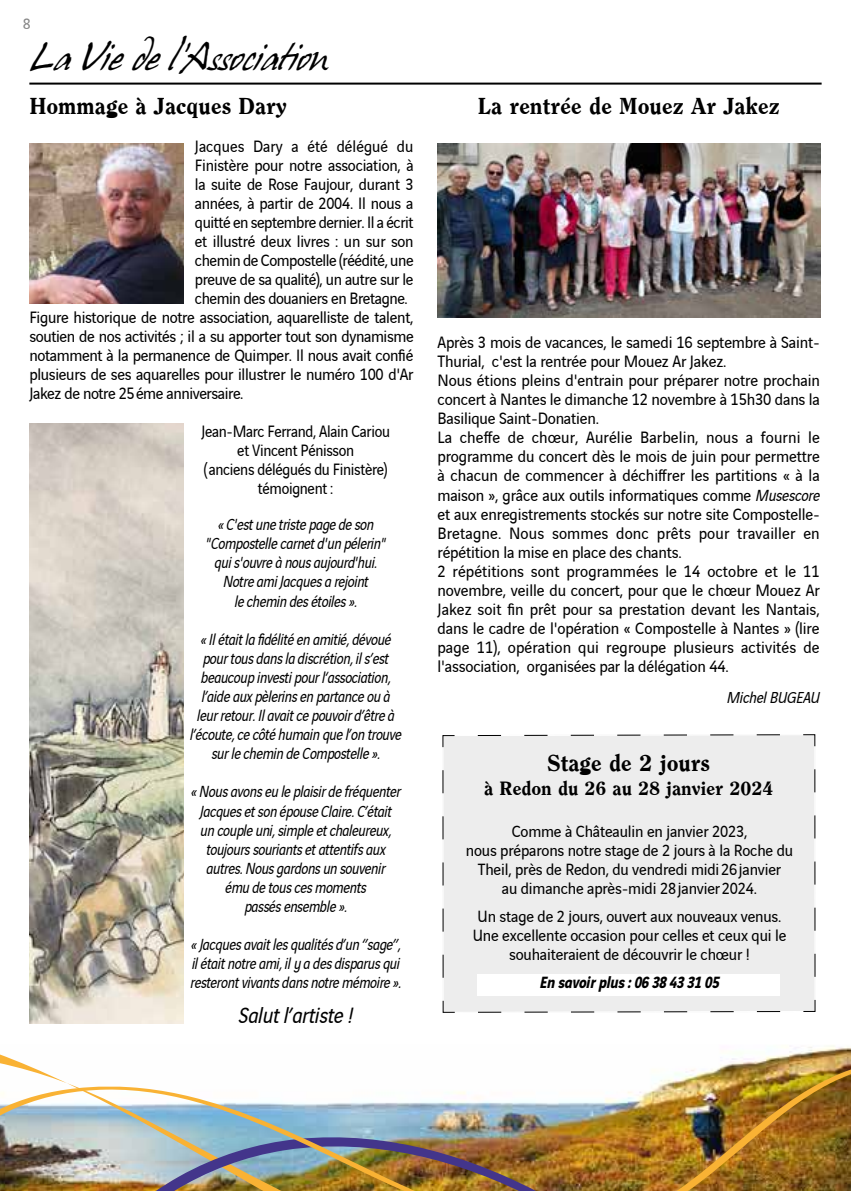
<style>
.page{position:relative;width:851px;height:1191px;background:#fff}
.page>*{position:absolute;margin:0;border:0;box-sizing:border-box;transform-origin:0 0}
.t1{font:34px "Hans Hand";letter-spacing:-.015em;color:#000}
.t2{font:800 24px "Clearface";color:#000}
.t3{font:italic 24px "Vinci Sans";letter-spacing:-.01em;color:#000;scale:.95 1}
.t4{font:800 20px "Clearface";color:#000}
.t5{font:17.4px/19px "Vinci Sans";letter-spacing:-.01em;color:#000;scale:.95 1}
.t6{font:italic 17.4px/19px "Vinci Sans";letter-spacing:-.02em;color:#000;text-align:center;scale:.9 1}
.t7{font:17.4px "Vinci Sans";letter-spacing:-.01em;color:#000;scale:.93 1}
.t8{font:17.4px "Vinci Sans";letter-spacing:-.01em;color:#000;scale:.94 1}
.t9{font:17.4px/19px "Vinci Sans";letter-spacing:-.01em;color:#000;text-align:center;scale:.9 1}
.t10{font:17.2px/19px "Vinci Sans";letter-spacing:-.01em;color:#000;text-align:center;scale:.95 1}
.t11{font:italic 700 17.2px "Vinci Sans";letter-spacing:-.01em;color:#000;scale:.95 1}
.t12{font:italic 17.2px "Vinci Sans";letter-spacing:-.01em;color:#000;scale:.95 1}
.t13{font:16px "Vinci Sans";color:#878787}
.s1{font-style:italic}
</style>
<div class="page">
<img style="left:0;top:1046px;width:850px;height:145px">
<div style="left:442px;top:734px;width:373px;height:279px;background:#ededed"></div>
<div style="left:477px;top:974px;width:302px;height:21px;background:#fff"></div>
<img style="left:29px;top:144px;width:154px;height:159px">
<img style="left:29px;top:424px;width:154px;height:599px">
<hr style="left:29px;top:83px;width:792px;height:2px;background:#000">
<img style="left:437px;top:144px;width:383px;height:174px">
<p class="t13" style="left:23px;top:12px;width:9px">8</p>
<h1 class="t1" style="left:29px;top:38px;width:300px">La Vie de l’Association</h1>
<h2 class="t2" style="left:29px;top:92px;width:259px">Hommage à Jacques Dary</h2>
<p class="t7" style="left:195px;top:133px;width:236px">Jacques Dary a été délégué du</p>
<p class="t7" style="left:195px;top:152px;width:237px">Finistère pour notre association, à</p>
<p class="t7" style="left:195px;top:171px;width:237px">la suite de Rose Faujour, durant 3</p>
<p class="t7" style="left:195px;top:190px;width:236px">années, à partir de 2004. Il nous a</p>
<p class="t7" style="left:195px;top:209px;width:236px">quitté en septembre dernier. Il a écrit</p>
<p class="t7" style="left:195px;top:228px;width:236px">et illustré deux livres : un sur son</p>
<p class="t7" style="left:195px;top:247px;width:237px">chemin de Compostelle (réédité, une</p>
<p class="t7" style="left:195px;top:266px;width:236px">preuve de sa qualité), un autre sur le</p>
<p class="t7" style="left:195px;top:285px;width:230px">chemin des douaniers en Bretagne.</p>
<p class="t8" style="left:29px;top:304px;width:410px">Figure historique de notre association, aquarelliste de talent,</p>
<p class="t8" style="left:29px;top:323px;width:410px">soutien de nos activités ; il a su apporter tout son dynamisme</p>
<p class="t8" style="left:29px;top:342px;width:410px">notamment à la permanence de Quimper. Il nous avait confié</p>
<p class="t8" style="left:29px;top:361px;width:410px">plusieurs de ses aquarelles pour illustrer le numéro 100 d'Ar</p>
<p class="t8" style="left:29px;top:380px;width:229px">Jakez de notre 25éme anniversaire.</p>
<p class="t9" style="left:201px;top:420px;width:211px">Jean-Marc Ferrand, Alain Cariou et Vincent Pénisson<br>(anciens délégués du Finistère) témoignent :</p>
<p class="t6" style="left:205px;top:513px;width:202px">« C'est une triste page de son "Compostelle carnet d'un pélerin" qui s'ouvre à nous aujourd'hui.<br>Notre ami Jacques a rejoint<br>le chemin des étoiles ».</p>
<p class="t6" style="left:190px;top:628px;width:236px">« Il était la fidélité en amitié, dévoué pour tous dans la discrétion, il s’est beaucoup investi pour l‘association, l’aide aux pèlerins en partance ou à leur retour. Il avait ce pouvoir d’être à l’écoute, ce côté humain que l’on trouve sur le chemin de Compostelle ».</p>
<p class="t6" style="left:191px;top:780px;width:235px">« Nous avons eu le plaisir de fréquenter<br>Jacques et son épouse Claire. C’était un couple uni, simple et chaleureux, toujours souriants et attentifs aux autres. Nous gardons un souvenir<br>ému de tous ces moments<br>passés ensemble ».</p>
<p class="t6" style="left:190px;top:933px;width:236px;text-align:justify">« Jacques avait les qualités d’un ‘’sage’’, il était notre ami, il y a des disparus qui resteront vivants dans notre mémoire ».</p>
<h2 class="t3" style="left:238px;top:997px;width:122px">Salut l’artiste !</h2>
<h2 class="t2" style="left:478px;top:92px;width:303px">La rentrée de Mouez Ar Jakez</h2>
<p class="t5" style="left:437px;top:331px;width:404px">Après 3 mois de vacances, le samedi 16 septembre à Saint-Thurial, c'est la rentrée pour Mouez Ar Jakez.<br>Nous étions pleins d'entrain pour préparer notre prochain concert à Nantes le dimanche 12 novembre à 15h30 dans la Basilique Saint-Donatien.<br>La cheffe de chœur, Aurélie Barbelin, nous a fourni le programme du concert dès le mois de juin pour permettre à chacun de commencer à déchiffrer les partitions « à la maison », grâce aux outils informatiques comme <span class="s1">Musescore </span>et aux enregistrements stockés sur notre site Compostelle-Bretagne. Nous sommes donc prêts pour travailler en répétition la mise en place des chants.<br>2 répétitions sont programmées le 14 octobre et le 11 novembre, veille du concert, pour que le chœur Mouez Ar Jakez soit fin prêt pour sa prestation devant les Nantais, dans le cadre de l'opération « Compostelle à Nantes » (lire page 11), opération qui regroupe plusieurs activités de l'association, organisées par la délégation 44.</p>
<p class="t12" style="left:726px;top:684px;width:100px">Michel BUGEAU</p>
<h2 class="t2" style="left:547px;top:749px;width:164px">Stage de 2 jours</h2>
<p class="t4" style="left:484px;top:777px;width:291px">à Redon du 26 au 28 janvier 2024</p>
<p class="t10" style="left:466px;top:820px;width:346px">Comme à Châteaulin en janvier 2023,<br>nous préparons notre stage de 2 jours à la Roche du Theil, près de Redon, du vendredi midi26janvier<br>au dimanche après-midi 28janvier2024.</p>
<p class="t10" style="left:472px;top:905px;width:331px">Un stage de 2 jours, ouvert aux nouveaux venus.<br>Une excellente occasion pour celles et ceux qui le souhaiteraient de découvrir le chœur !</p>
<p class="t11" style="left:539px;top:968px;width:190px">En savoir plus : 06 38 43 31 05</p>
</div>
